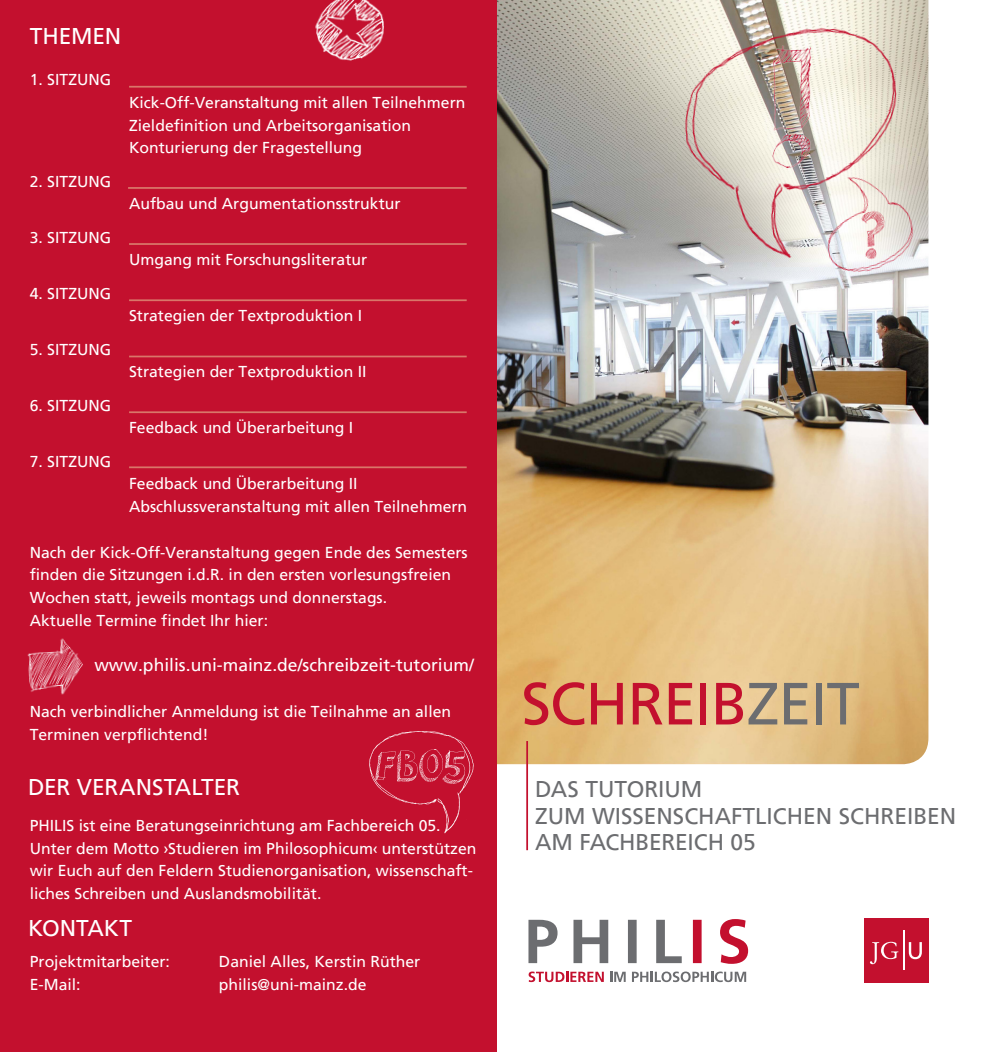
<style>
.page{position:relative;width:993px;height:1052px;background:#fff}
.page>*{position:absolute;margin:0;border:0;box-sizing:border-box;transform-origin:0 0}
.t1{font:59.5px "Frutiger LT";letter-spacing:-.015em;color:#c3102e}
.t2{font:22.75px "Frutiger LT";color:#6c6d70}
.t3{font:22.75px "Frutiger LT";letter-spacing:-.005em;color:#fff}
.t4{font:17.5px "Frutiger LT";color:#fff}
.t5{font:15.75px/22.8px "Frutiger LT";color:#fff}
.s1{color:#6c6d70}
</style>
<div class="page">
<img style="left:496px;top:0;width:432px;height:764px">
<div style="left:864px;top:918px;width:64px;height:64px;background:#c3102e"></div>
<svg style="left:869px;top:941px;width:29px;height:23px"></svg>
<svg style="left:908px;top:942px;width:13px;height:17px"></svg>
<hr style="left:902px;top:930px;width:1px;height:40px;background:#fff">
<hr style="left:526px;top:741px;width:2px;height:109px;background:#c3102e">
<svg style="left:528px;top:920px;width:153px;height:43px"></svg>
<svg style="left:692px;top:919px;width:55px;height:45px"></svg>
<svg style="left:528px;top:971px;width:75px;height:11px"></svg>
<svg style="left:610px;top:971px;width:15px;height:11px"></svg>
<svg style="left:632px;top:971px;width:114px;height:11px"></svg>
<div style="left:0;top:0;width:496px;height:1052px;background:#c3102e"></div>
<img style="left:27px;top:638px;width:56px;height:57px">
<img style="left:315px;top:0;width:69px;height:61px">
<hr style="left:129px;top:466px;width:337px;height:2px;background:#d97669">
<hr style="left:129px;top:411px;width:337px;height:2px;background:#d97669">
<hr style="left:129px;top:356px;width:337px;height:1px;background:#d97669">
<hr style="left:129px;top:299px;width:337px;height:2px;background:#d97669">
<hr style="left:129px;top:243px;width:337px;height:2px;background:#d97669">
<hr style="left:128px;top:187px;width:338px;height:2px;background:#d97669">
<hr style="left:129px;top:86px;width:337px;height:2px;background:#d97669">
<img style="left:670px;top:17px;width:240px;height:247px">
<img style="left:752px;top:28px;width:75px;height:142px">
<img style="left:806px;top:165px;width:117px;height:119px">
<img style="left:859px;top:209px;width:30px;height:51px">
<img style="left:369px;top:731px;width:105px;height:103px">
<p class="t3" style="left:30px;top:23px;width:93px">THEMEN</p>
<p class="t5" style="left:30px;top:68px;width:83px">1. SITZUNG</p>
<p class="t5" style="left:30px;top:170px;width:83px">2. SITZUNG</p>
<p class="t5" style="left:30px;top:226px;width:83px">3. SITZUNG</p>
<p class="t5" style="left:30px;top:282px;width:83px">4. SITZUNG</p>
<p class="t5" style="left:30px;top:338px;width:83px">5. SITZUNG</p>
<p class="t5" style="left:30px;top:394px;width:83px">6. SITZUNG</p>
<p class="t5" style="left:30px;top:450px;width:83px">7. SITZUNG</p>
<p class="t5" style="left:129px;top:91px;width:338px">Kick-Off-Veranstaltung mit allen Teilnehmern</p>
<p class="t5" style="left:129px;top:114px;width:283px">Zieldefinition und Arbeitsorganisation</p>
<p class="t5" style="left:129px;top:136px;width:234px">Konturierung der Fragestellung</p>
<p class="t5" style="left:129px;top:192px;width:273px">Aufbau und Argumentationsstruktur</p>
<p class="t5" style="left:129px;top:248px;width:240px">Umgang mit Forschungsliteratur</p>
<p class="t5" style="left:129px;top:304px;width:234px">Strategien der Textproduktion I</p>
<p class="t5" style="left:129px;top:360px;width:239px">Strategien der Textproduktion II</p>
<p class="t5" style="left:129px;top:416px;width:226px">Feedback und Überarbeitung I</p>
<p class="t5" style="left:129px;top:472px;width:230px">Feedback und Überarbeitung II</p>
<p class="t5" style="left:129px;top:495px;width:339px">Abschlussveranstaltung mit allen Teilnehmern</p>
<p class="t5" style="left:30px;top:541px;width:439px">Nach der Kick-Off-Veranstaltung gegen Ende des Semesters finden die Sitzungen i.d.R. in den ersten vorlesungsfreien<br>Wochen statt, jeweils montags und donnerstags.</p>
<p class="t5" style="left:30px;top:609px;width:240px">Aktuelle Termine findet Ihr hier:</p>
<p class="t4" style="left:94px;top:655px;width:381px">www.philis.uni-mainz.de/schreibzeit-tutorium/</p>
<p class="t5" style="left:30px;top:700px;width:422px">Nach verbindlicher Anmeldung ist die Teilnahme an allen<br>Terminen verpflichtend!</p>
<p class="t3" style="left:28px;top:773px;width:213px">DER VERANSTALTER</p>
<p class="t5" style="left:30px;top:814px;width:448px">PHILIS ist eine Beratungseinrichtung am Fachbereich 05.<br>Unter dem Motto ›Studieren im Philosophicum‹ unterstützen wir Euch auf den Feldern Studienorganisation, wissenschaft&shy;liches Schreiben und Auslandsmobilität.</p>
<p class="t3" style="left:28px;top:914px;width:106px">KONTAKT</p>
<p class="t5" style="left:30px;top:950px;width:142px">Projektmitarbeiter:</p>
<p class="t5" style="left:219px;top:950px;width:203px">Daniel Alles, Kerstin Rüther</p>
<p class="t5" style="left:30px;top:973px;width:52px">E-Mail:</p>
<p class="t5" style="left:219px;top:973px;width:149px">philis@uni-mainz.de</p>
<p class="t1" style="left:521px;top:669px;width:340px">SCHREIB<span class="s1">ZEIT</span></p>
<p class="t2" style="left:535px;top:776px;width:169px">DAS TUTORIUM</p>
<p class="t2" style="left:535px;top:802px;width:422px">ZUM WISSENSCHAFTLICHEN SCHREIBEN</p>
<p class="t2" style="left:535px;top:828px;width:222px">AM FACHBEREICH 05</p>
</div>
